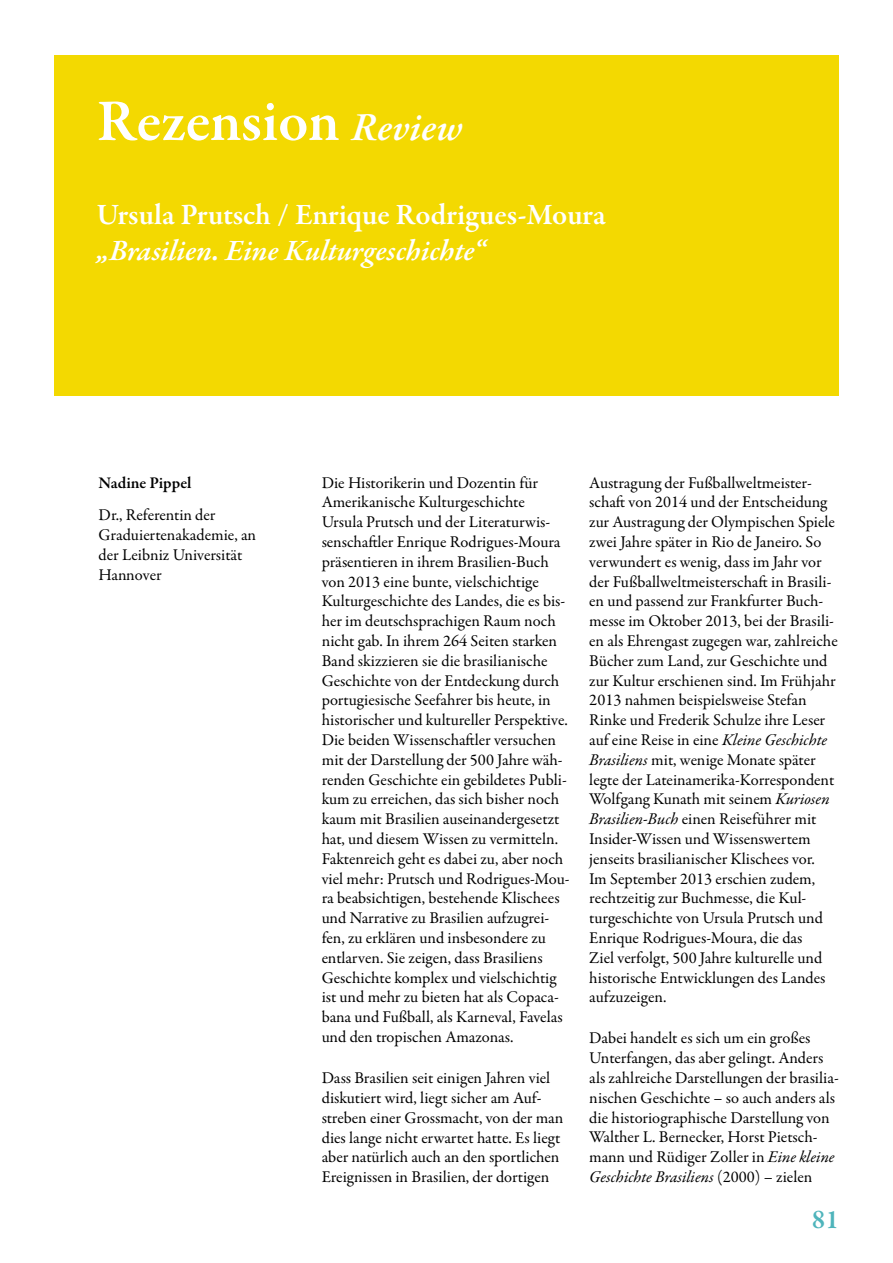
<style>
.page{position:relative;width:893px;height:1263px;background:#fff}
.page>*{position:absolute;margin:0;border:0;box-sizing:border-box;transform-origin:0 0}
.t1{font:600 60px "Garamond Premr Pro";color:#fff}
.t2{font:600 30px "Garamond Premr Pro";color:#fff}
.t3{font:italic 600 30px "Garamond Premr Pro";letter-spacing:-.005em;color:#fff}
.t4{font:600 27px "Garamond Premr Pro";color:#4eb4bb}
.t5{font:16.5px/19.8px "Garamond Premr Pro";color:#000}
.t6{font:600 16.5px "Garamond Premr Pro";letter-spacing:-.005em;color:#000}
.s1{font-style:italic;font-size:40.5px}
.s2{font-style:italic}
</style>
<div class="page">
<div style="left:54px;top:55px;width:785px;height:340px;background:#f3d901"></div>
<h1 class="t1" style="left:97px;top:85px;width:368px">Rezension <span class="s1">Review</span></h1>
<h2 class="t2" style="left:97px;top:197px;width:511px">Ursula Prutsch / Enrique Rodrigues-Moura</h2>
<h2 class="t3" style="left:97px;top:232px;width:391px">„Brasilien. Eine Kulturgeschichte“</h2>
<p class="t6" style="left:99px;top:472px;width:94px">Nadine Pippel</p>
<p class="t5" style="left:99px;top:505px;width:159px">Dr., Referentin der<br>Graduiertenakademie, an der Leibniz Universität<br>Hannover</p>
<p class="t5" style="left:322px;top:473px;width:250px">Die Historikerin und Dozentin für Amerikanische Kulturgeschichte Ursula Prutsch und der Literaturwis&shy;senschaftler Enrique Rodrigues-Moura präsentieren in ihrem Brasilien-Buch von 2013 eine bunte, vielschichtige Kulturgeschichte des Landes, die es bis&shy;her im deutschsprachigen Raum noch nicht gab. In ihrem 264 Seiten starken Band skizzieren sie die brasilianische Geschichte von der Entdeckung durch portugiesische Seefahrer bis heute, in historischer und kultureller Perspektive.<br>Die beiden Wissenschaftler versuchen mit der Darstellung der 500 Jahre wäh&shy;renden Geschichte ein gebildetes Publi&shy;kum zu erreichen, das sich bisher noch kaum mit Brasilien auseinandergesetzt hat, und diesem Wissen zu vermitteln.<br>Faktenreich geht es dabei zu, aber noch viel mehr: Prutsch und Rodrigues-Mou&shy;ra beabsichtigen, bestehende Klischees und Narrative zu Brasilien aufzugrei&shy;fen, zu erklären und insbesondere zu entlarven. Sie zeigen, dass Brasiliens Geschichte komplex und vielschichtig ist und mehr zu bieten hat als Copaca&shy;bana und Fußball, als Karneval, Favelas und den tropischen Amazonas.</p>
<p class="t5" style="left:322px;top:1068px;width:243px">Dass Brasilien seit einigen Jahren viel diskutiert wird, liegt sicher am Auf&shy;streben einer Grossmacht, von der man dies lange nicht erwartet hatte. Es liegt aber natürlich auch an den sportlichen Ereignissen in Brasilien, der dortigen</p>
<p class="t5" style="left:589px;top:473px;width:250px">Austragung der Fußballweltmeister&shy;schaft von 2014 und der Entscheidung zur Austragung der Olympischen Spiele zwei Jahre später in Rio de Janeiro. So verwundert es wenig, dass im Jahr vor der Fußballweltmeisterschaft in Brasili&shy;en und passend zur Frankfurter Buch&shy;messe im Oktober 2013, bei der Brasili&shy;en als Ehrengast zugegen war, zahlreiche Bücher zum Land, zur Geschichte und zur Kultur erschienen sind. Im Frühjahr 2013 nahmen beispielsweise Stefan Rinke und Frederik Schulze ihre Leser auf eine Reise in eine <span class="s2">Kleine Geschichte Brasiliens</span> mit, wenige Monate später legte der Lateinamerika-Korrespondent Wolfgang Kunath mit seinem <span class="s2">Kuriosen Brasilien-Buch</span> einen Reiseführer mit Insider-Wissen und Wissenswertem jenseits brasilianischer Klischees vor.<br>Im September 2013 erschien zudem, rechtzeitig zur Buchmesse, die Kul&shy;turgeschichte von Ursula Prutsch und Enrique Rodrigues-Moura, die das<br>Ziel verfolgt, 500 Jahre kulturelle und historische Entwicklungen des Landes aufzuzeigen.</p>
<p class="t5" style="left:589px;top:1029px;width:251px">Dabei handelt es sich um ein großes Unterfangen, das aber gelingt. Anders als zahlreiche Darstellungen der brasilia&shy;nischen Geschichte – so auch anders als die historiographische Darstellung von Walther L. Bernecker, Horst Pietsch&shy;mann und Rüdiger Zoller in <span class="s2">Eine kleine Geschichte Brasiliens</span> (2000) – zielen</p>
<h3 class="t4" style="left:812px;top:1203px;width:28px">81</h3>
</div>
